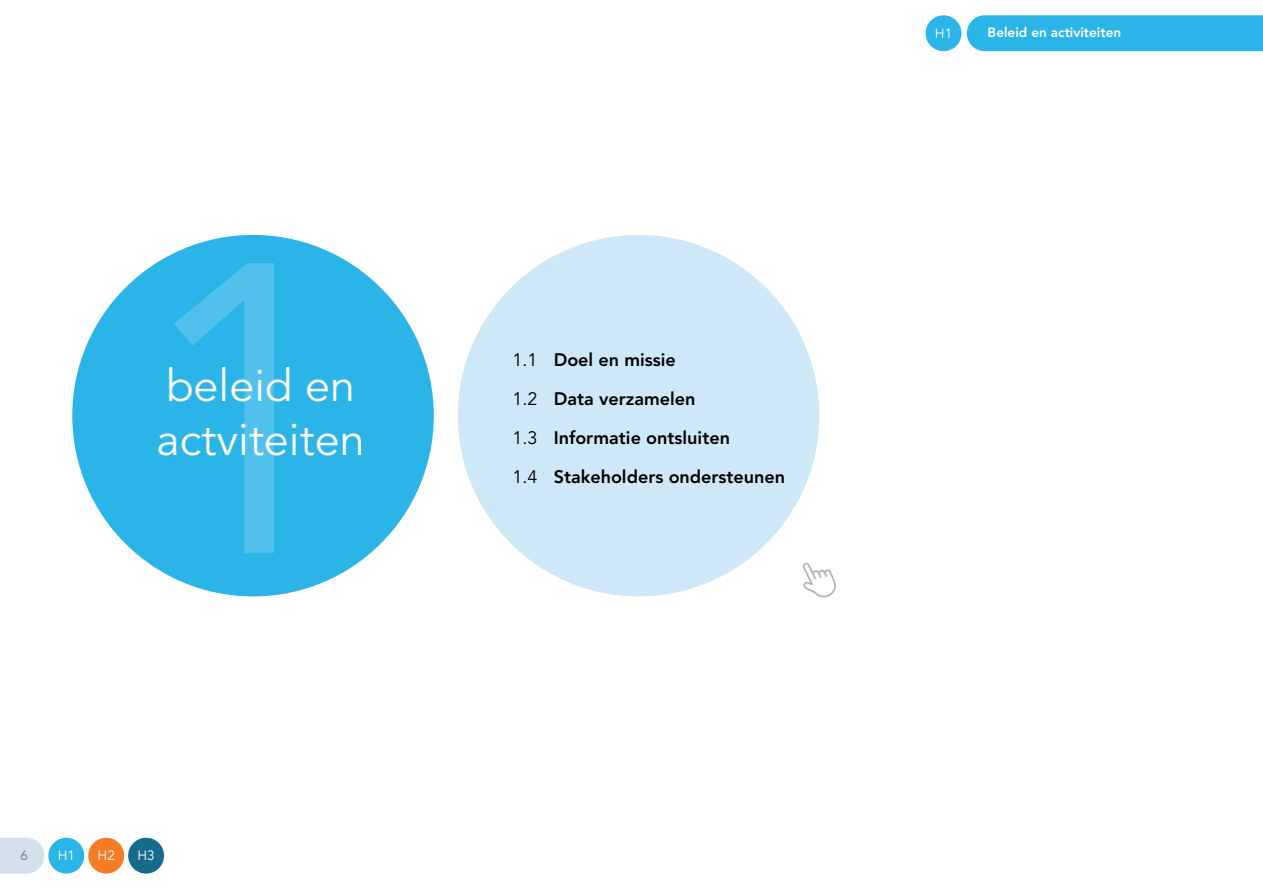
<style>
.page{position:relative;width:1263px;height:893px;background:#fff}
.page>*{position:absolute;margin:0;border:0;box-sizing:border-box;transform-origin:0 0}
.t1{font:45px/54px "Avenir LT Std";color:#fff}
.t2{font:800 18px/39px "Avenir LT Std";color:#000001}
.t3{font:800 13.5px "Avenir LT Std";color:#fff}
.t4{font:13.5px "Avenir LT Std";color:#fff}
.t5{font:13.5px "Avenir LT Std";color:#75797b}
.s1{font-weight:400}
</style>
<div class="page">
<svg style="left:0;top:838px;width:44px;height:36px;background:#d5e2eb"></svg>
<div style="left:967px;top:15px;width:296px;height:36px;background:#2bb4e8"></div>
<div style="left:48px;top:838px;width:36px;height:36px;background:#2bb4e8;border-radius:50%"></div>
<div style="left:925px;top:15px;width:36px;height:36px;background:#2bb4e8;border-radius:50%"></div>
<div style="left:88px;top:838px;width:36px;height:36px;background:#f47d23;border-radius:50%"></div>
<div style="left:128px;top:838px;width:36px;height:36px;background:#156b8c;border-radius:50%"></div>
<div style="left:458px;top:235px;width:361px;height:361px;background:#cfe8f8;border-radius:50%"></div>
<div style="left:72px;top:235px;width:362px;height:361px;background:#2bb4e8;border-radius:50%"></div>
<svg style="left:174px;top:263px;width:100px;height:290px"></svg>
<svg style="left:802px;top:562px;width:34px;height:36px"></svg>
<h1 class="t1" style="left:157px;top:360px;width:210px">beleid en actviteiten</h1>
<p class="t5" style="left:20px;top:848px;width:9px">6</p>
<p class="t4" style="left:58px;top:848px;width:19px">H1</p>
<p class="t4" style="left:98px;top:848px;width:19px">H2</p>
<p class="t4" style="left:137px;top:848px;width:19px">H3</p>
<p class="t2" style="left:512px;top:340px;width:274px"><span class="s1">1.1</span> Doel en missie<br><span class="s1">1.2</span> Data verzamelen<br><span class="s1">1.3</span> Informatie ontsluiten<br><span class="s1">1.4</span> Stakeholders ondersteunen</p>
<p class="t4" style="left:935px;top:26px;width:19px">H1</p>
<p class="t3" style="left:988px;top:24px;width:135px">Beleid en activiteiten</p>
</div>
